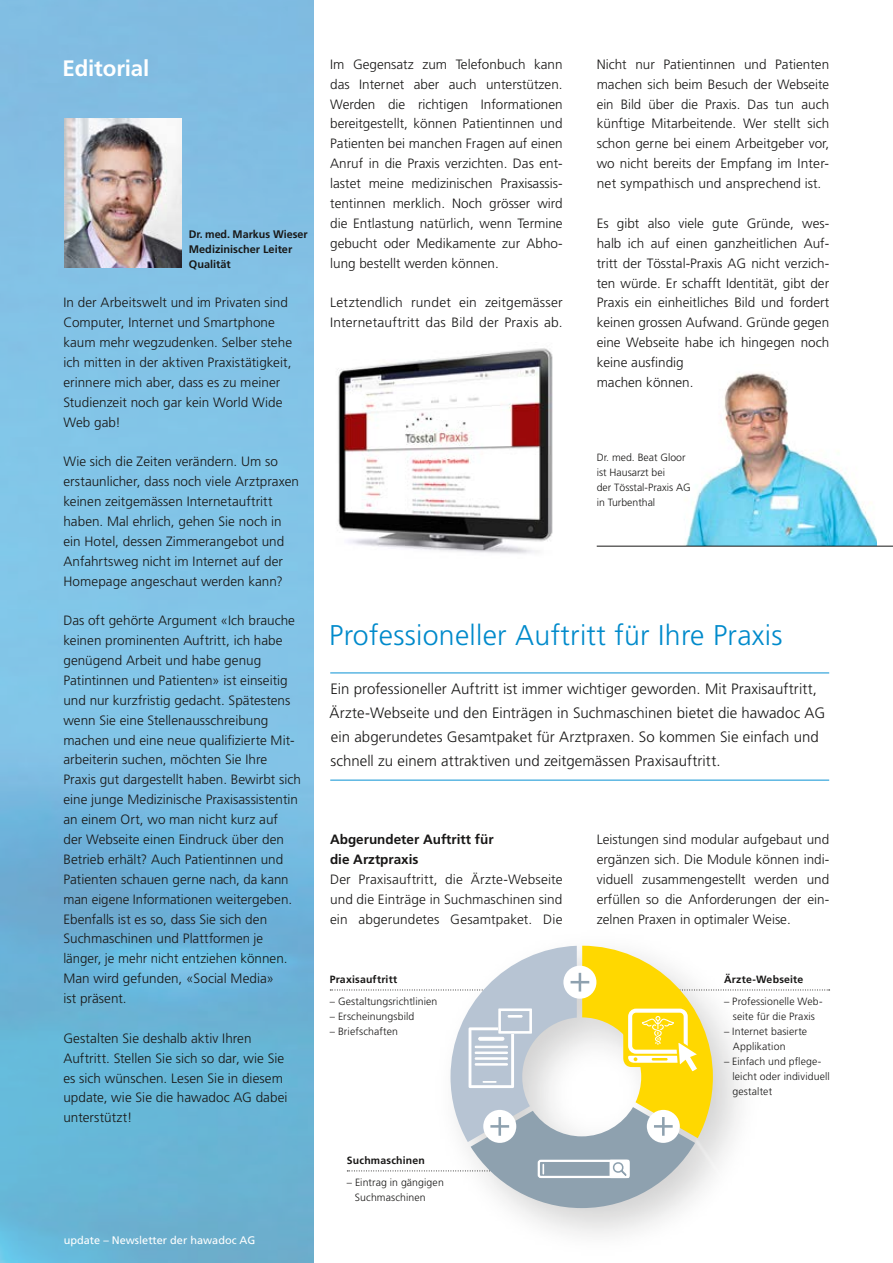
<style>
.page{position:relative;width:893px;height:1263px;background:#fff}
.page>*{position:absolute;margin:0;border:0;box-sizing:border-box;transform-origin:0 0}
.t1{font:300 28.5px "Frutiger";letter-spacing:.01em;color:#008acb}
.t2{font:700 22.35px "Frutiger";letter-spacing:-.01em;color:#fff}
.t3{font:300 15px/24px "Frutiger";letter-spacing:.005em;color:#181716}
.t4{font:300 13.5px/19.8px "Frutiger";color:#181716}
.t5{font:700 13.5px/19.8px "Frutiger";color:#181716}
.t6{font:700 10.95px/15px "Frutiger";color:#181716}
.t7{font:10.95px "Frutiger";color:#fff}
.t8{font:300 10.5px/15px "Frutiger";letter-spacing:.01em;color:#181716}
.t9{font:700 10.5px "Frutiger";letter-spacing:.02em;color:#181716}
</style>
<div class="page">
<img style="left:651px;top:373px;width:225px;height:173px">
<svg style="left:0;top:0;width:313px;height:1263px;fill:#81bee3"></svg>
<img style="left:64px;top:119px;width:117px;height:149px">
<img style="left:337px;top:348px;width:216px;height:206px">
<hr style="left:597px;top:546px;width:296px;height:1px;background:#181716">
<svg style="left:330px;top:941px;width:500px;height:267px"></svg>
<hr style="left:330px;top:672px;width:499px;height:2px;background:#5bb6e2">
<hr style="left:330px;top:779px;width:499px;height:2px;background:#5bb6e2">
<h2 class="t2" style="left:63px;top:55px;width:88px">Editorial</h2>
<p class="t6" style="left:189px;top:226px;width:120px">Dr. med. Markus Wieser<br>Medizinischer Leiter<br>Qualität</p>
<p class="t4" style="left:63px;top:293px;width:230px">In der Arbeitswelt und im Privaten sind Computer, Internet und Smartphone kaum mehr wegzudenken. Selber stehe ich mitten in der aktiven Praxistätigkeit, erinnere mich aber, dass es zu meiner Studienzeit noch gar kein World Wide Web gab!</p>
<p class="t4" style="left:63px;top:452px;width:237px">Wie sich die Zeiten verändern. Um so erstaunlicher, dass noch viele Arztpraxen keinen zeitgemässen Internetauftritt haben. Mal ehrlich, gehen Sie noch in ein Hotel, dessen Zimmerangebot und Anfahrtsweg nicht im Internet auf der Homepage angeschaut werden kann?</p>
<p class="t4" style="left:63px;top:611px;width:239px">Das oft gehörte Argument «Ich brauche keinen prominenten Auftritt, ich habe genügend Arbeit und habe genug Patintinnen und Patienten» ist einseitig und nur kurzfristig gedacht. Spätestens wenn Sie eine Stellenausschreibung machen und eine neue qualifizierte Mit&shy;arbeiterin suchen, möchten Sie Ihre Praxis gut dargestellt haben. Bewirbt sich eine junge Medizinische Praxisassistentin an einem Ort, wo man nicht kurz auf<br>der Webseite einen Eindruck über den Betrieb erhält? Auch Patientinnen und Patienten schauen gerne nach, da kann man eigene Informationen weitergeben.<br>Ebenfalls ist es so, dass Sie sich den Suchmaschinen und Plattformen je länger, je mehr nicht entziehen können.<br>Man wird gefunden, «Social Media»<br>ist präsent.</p>
<p class="t4" style="left:63px;top:1028px;width:226px">Gestalten Sie deshalb aktiv Ihren<br>Auftritt. Stellen Sie sich so dar, wie Sie es sich wünschen. Lesen Sie in diesem update, wie Sie die hawadoc AG dabei unterstützt!</p>
<p class="t7" style="left:64px;top:1233px;width:193px">update – Newsletter der hawadoc AG</p>
<p class="t4" style="left:330px;top:54px;width:234px;text-align:justify">Im Gegensatz zum Telefonbuch kann das Internet aber auch unterstützen.<br>Werden die richtigen Informationen bereitgestellt, können Patientinnen und Patienten bei manchen Fragen auf einen Anruf in die Praxis verzichten. Das ent&shy;lastet meine medizinischen Praxisassis&shy;tentinnen merklich. Noch grösser wird die Entlastung natürlich, wenn Termine gebucht oder Medikamente zur Abho&shy;lung bestellt werden können.</p>
<p class="t4" style="left:330px;top:293px;width:234px">Letztendlich rundet ein zeitgemässer<br>Internetauftritt das Bild der Praxis ab.</p>
<p class="t4" style="left:597px;top:54px;width:234px;text-align:justify">Nicht nur Patientinnen und Patienten machen sich beim Besuch der Webseite ein Bild über die Praxis. Das tun auch künftige Mitarbeitende. Wer stellt sich schon gerne bei einem Arbeitgeber vor, wo nicht bereits der Empfang im Inter&shy;net sympathisch und ansprechend ist.</p>
<p class="t4" style="left:597px;top:213px;width:234px">Es gibt also viele gute Gründe, wes&shy;halb ich auf einen ganzheitlichen Auf&shy;tritt der Tösstal-Praxis AG nicht verzich&shy;ten würde. Er schafft Identität, gibt der Praxis ein einheitliches Bild und fordert keinen grossen Aufwand. Gründe gegen eine Webseite habe ich hingegen noch keine ausfindig<br>machen können.</p>
<p class="t8" style="left:597px;top:450px;width:95px">Dr. med. Beat Gloor ist Hausarzt bei<br>der Tösstal-Praxis AG in Turbenthal</p>
<h1 class="t1" style="left:329px;top:619px;width:455px">Professioneller Auftritt für Ihre Praxis</h1>
<p class="t3" style="left:330px;top:677px;width:497px">Ein professioneller Auftritt ist immer wichtiger geworden. Mit Praxisauftritt, Ärzte-Webseite und den Einträgen in Suchmaschinen bietet die hawadoc AG ein abgerundetes Gesamtpaket für Arztpraxen. So kommen Sie einfach und schnell zu einem attraktiven und zeitgemässen Praxisauftritt.</p>
<p class="t5" style="left:330px;top:829px;width:165px">Abgerundeter Auftritt für die Arztpraxis</p>
<p class="t4" style="left:330px;top:869px;width:234px;text-align:justify">Der Praxisauftritt, die Ärzte-Webseite und die Einträge in Suchmaschinen sind ein abgerundetes Gesamtpaket. Die</p>
<p class="t9" style="left:330px;top:973px;width:69px">Praxisauftritt</p>
<p class="t8" style="left:330px;top:994px;width:109px">– Gestaltungsrichtlinien</p>
<p class="t8" style="left:330px;top:1009px;width:86px">– Erscheinungsbild</p>
<p class="t8" style="left:330px;top:1024px;width:70px">– Briefschaften</p>
<p class="t9" style="left:347px;top:1154px;width:80px">Suchmaschinen</p>
<p class="t8" style="left:355px;top:1175px;width:90px;text-indent:-8px">– Eintrag in gängigen<br>Suchmaschinen</p>
<p class="t4" style="left:597px;top:829px;width:234px;text-align:justify">Leistungen sind modular aufgebaut und ergänzen sich. Die Module können indi&shy;viduell zusammengestellt werden und erfüllen so die Anforderungen der ein&shy;zelnen Praxen in optimaler Weise.</p>
<p class="t9" style="left:724px;top:973px;width:81px">Ärzte-Webseite</p>
<p class="t8" style="left:724px;top:994px;width:100px;text-align:center">– Professionelle Web&shy;seite für die Praxis</p>
<p class="t8" style="left:733px;top:1024px;width:76px;text-indent:-9px">– Internet basierte<br>Applikation</p>
<p class="t8" style="left:732px;top:1054px;width:99px;text-indent:-8px">– Einfach und pflege&shy;leicht oder individuell gestaltet</p>
</div>
